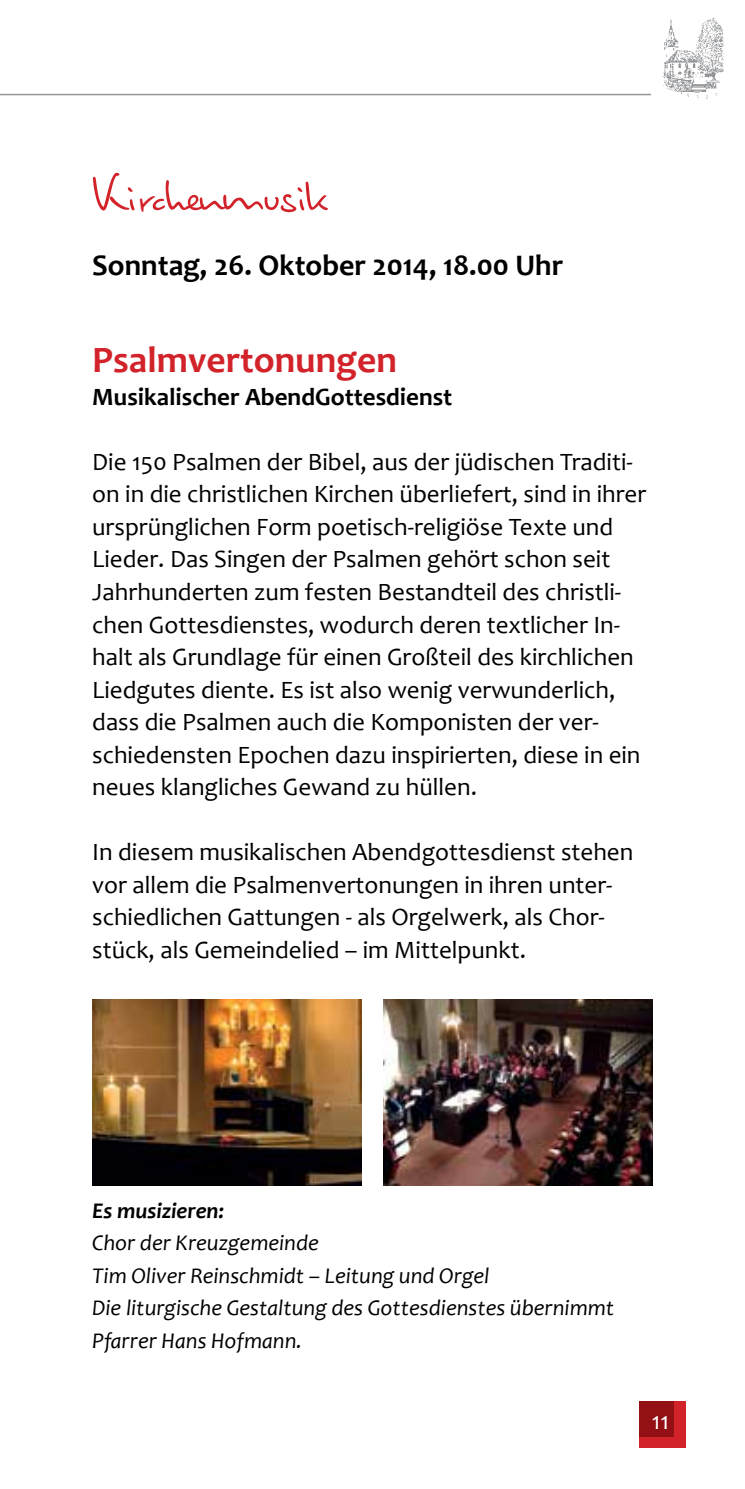
<style>
.page{position:relative;width:745px;height:1489px;background:#fff}
.page>*{position:absolute;margin:0;border:0;box-sizing:border-box;transform-origin:0 0}
.t1{font:50px "Brouet Handwriting";color:#d2232a}
.t2{font:700 37.5px "Candara";color:#d2232a}
.t3{font:700 30px "Candara";color:#000}
.t4{font:25px/32.5px "Candara";color:#000}
.t5{font:700 25px "Candara";color:#000}
.t6{font:25px "Candara";color:#fff}
.t7{font:italic 22.5px/32.5px "Candara";color:#000}
.t8{font:italic 700 22.5px "Candara";color:#000}
.s1{font-family:"Jaro Handwriting";font-size:40px}
</style>
<div class="page">
<img style="left:663px;top:17px;width:61px;height:82px">
<div style="left:638px;top:1401px;width:47px;height:46px;background:#d2232a"></div>
<div style="left:638px;top:1401px;width:35px;height:35px;background:#931115"></div>
<hr style="left:0;top:94px;width:650px;height:1px;background:#939598">
<img style="left:92px;top:999px;width:269px;height:186px">
<img style="left:383px;top:999px;width:269px;height:186px">
<h1 class="t1" style="left:92px;top:161px;width:237px">Ki <span class="s1">r</span>chenmusik</h1>
<p class="t3" style="left:92px;top:247px;width:472px">Sonntag, 26. Oktober 2014, 18.00 Uhr</p>
<h2 class="t2" style="left:92px;top:337px;width:306px">Psalmvertonungen</h2>
<p class="t5" style="left:92px;top:381px;width:361px">Musikalischer AbendGottesdienst</p>
<p class="t4" style="left:92px;top:445px;width:555px">Die 150 Psalmen der Bibel, aus der jüdischen Traditi&shy;on in die christlichen Kirchen überliefert, sind in ihrer ursprünglichen Form poetisch-religiöse Texte und Lieder. Das Singen der Psalmen gehört schon seit Jahrhunderten zum festen Bestandteil des christli&shy;chen Gottesdienstes, wodurch deren textlicher In&shy;halt als Grundlage für einen Großteil des kirchlichen Liedgutes diente. Es ist also wenig verwunderlich, dass die Psalmen auch die Komponisten der ver&shy;schiedensten Epochen dazu inspirierten, diese in ein neues klangliches Gewand zu hüllen.</p>
<p class="t4" style="left:92px;top:835px;width:542px">In diesem musikalischen Abendgottesdienst stehen vor allem die Psalmenvertonungen in ihren unter&shy;schiedlichen Gattungen - als Orgelwerk, als Chor&shy;stück, als Gemeindelied – im Mittelpunkt.</p>
<p class="t8" style="left:92px;top:1196px;width:133px">Es musizieren:</p>
<p class="t7" style="left:92px;top:1226px;width:523px">Chor der Kreuzgemeinde<br>Tim Oliver Reinschmidt – Leitung und Orgel<br>Die liturgische Gestaltung des Gottesdienstes übernimmt Pfarrer Hans Hofmann.</p>
<p class="t6" style="left:651px;top:1405px;width:19px">11</p>
</div>
